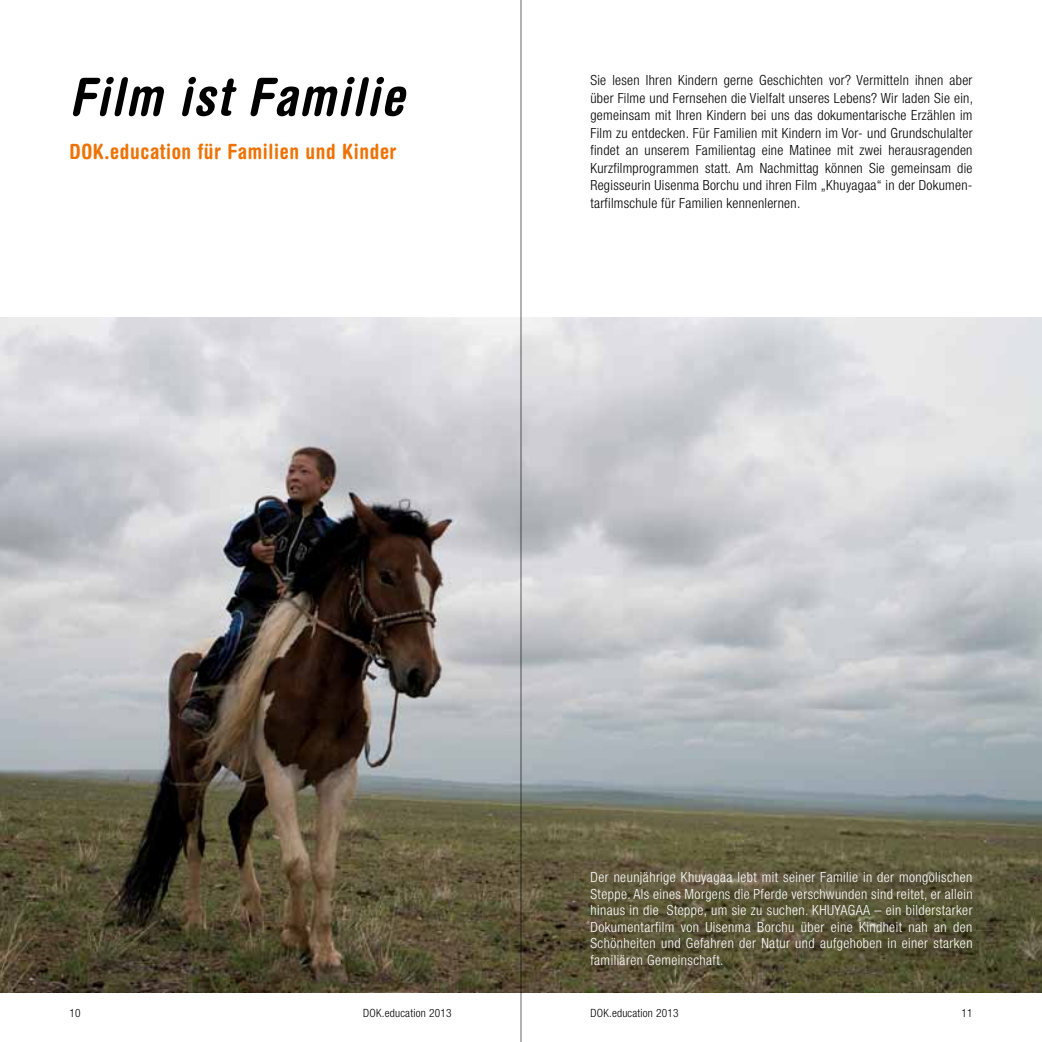
<style>
.page{position:relative;width:1042px;height:1042px;background:#fff}
.page>*{position:absolute;margin:0;border:0;box-sizing:border-box;transform-origin:0 0}
.t1{font:italic 700 condensed 52.5px "Helvetica Rounded LT";letter-spacing:.04em;color:#000}
.t2{font:700 condensed 21px "Helvetica Rounded LT";letter-spacing:.03em;color:#ee7203}
.t3{font:300 condensed 14px/17.5px "Helvetica Neue LT";letter-spacing:.02em;color:#000;text-align:justify}
.t4{font:300 condensed 14px/16.6px "Helvetica Neue LT";letter-spacing:.03em;color:#fff;text-align:justify}
.t5{font:300 condensed 11.38px "Helvetica Neue LT";letter-spacing:.02em;color:#000}
</style>
<div class="page">
<img style="left:0;top:317px;width:1041px;height:675px">
<hr style="left:520px;top:0;width:1px;height:1042px;background:#000">
<h1 class="t1" style="left:69px;top:65px;width:336px">Film ist Familie</h1>
<h2 class="t2" style="left:69px;top:139px;width:329px">DOK.education für Familien und Kinder</h2>
<p class="t3" style="left:590px;top:72px;width:384px">Sie lesen Ihren Kindern gerne Geschichten vor? Vermitteln ihnen aber über Filme und Fernsehen die Vielfalt unseres Lebens? Wir laden Sie ein, gemeinsam mit Ihren Kindern bei uns das dokumentarische Erzählen im Film zu entdecken. Für Familien mit Kindern im Vor- und Grundschulalter findet an unserem Familientag eine Matinee mit zwei herausragenden Kurzfilmprogrammen statt. Am Nachmittag können Sie gemeinsam die Regisseurin Uisenma Borchu und ihren Film „Khuyagaa“ in der Dokumen&shy;tarfilmschule für Familien kennenlernen.</p>
<p class="t4" style="left:590px;top:868px;width:384px">Der neunjährige Khuyagaa lebt mit seiner Familie in der mongolischen Steppe. Als eines Morgens die Pferde verschwunden sind reitet, er allein hinaus in die Steppe, um sie zu suchen. KHUYAGAA – ein bilderstarker Dokumentarfilm von Uisenma Borchu über eine Kindheit nah an den Schönheiten und Gefahren der Natur und aufgehoben in einer starken familiären Gemeinschaft.</p>
<p class="t5" style="left:69px;top:1006px;width:13px">10</p>
<p class="t5" style="left:363px;top:1006px;width:90px">DOK.education 2013</p>
<p class="t5" style="left:590px;top:1006px;width:90px">DOK.education 2013</p>
<p class="t5" style="left:961px;top:1006px;width:13px">11</p>
</div>
